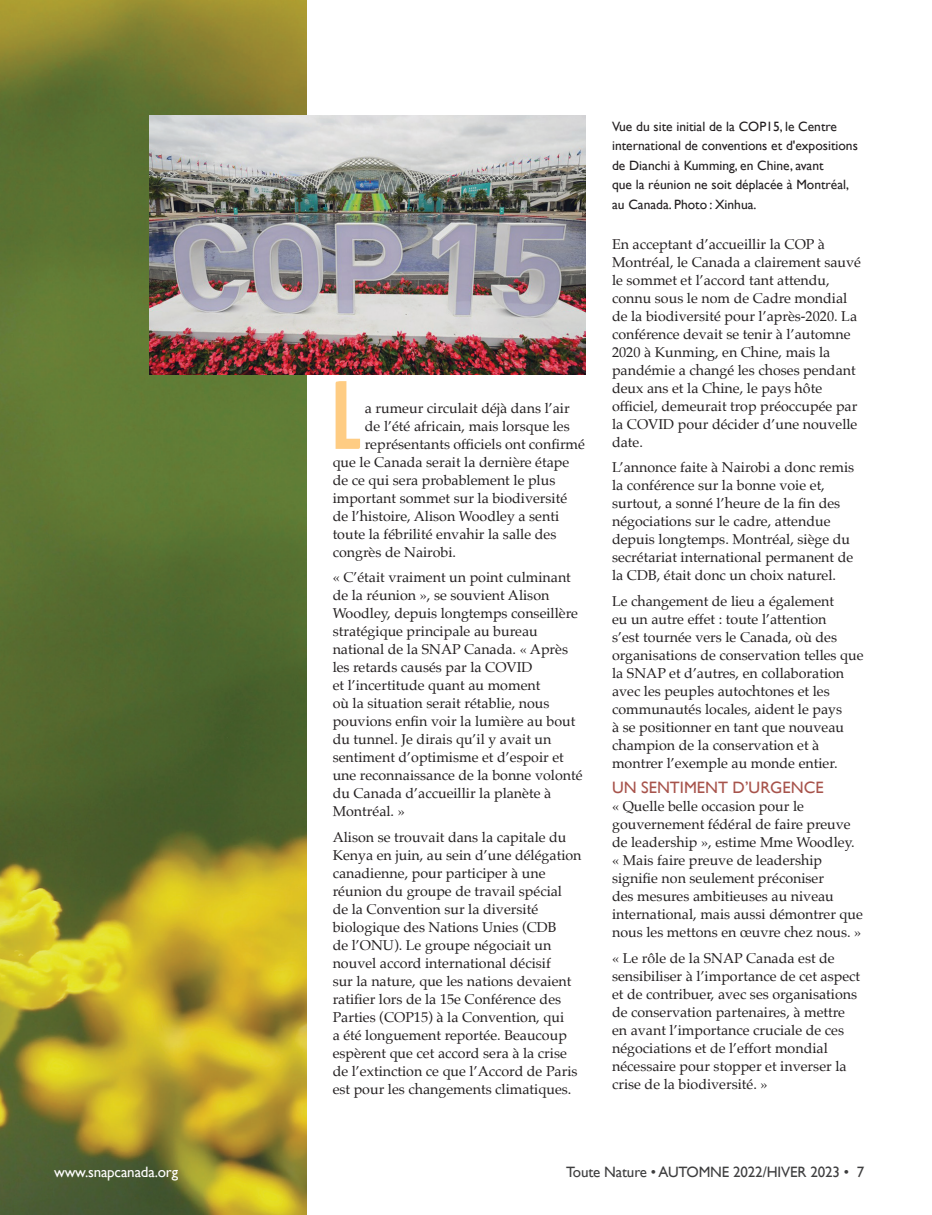
<style>
.page{position:relative;width:932px;height:1215px;background:#fff}
.page>*{position:absolute;margin:0;border:0;box-sizing:border-box;transform-origin:0 0}
.t1{font:700 96.75px "Yanone Kaffeesatz";color:#fecc83}
.t2{font:16.5px "Gill Sans";color:#a7534b}
.t3{font:15px "Gill Sans";letter-spacing:-.01em;color:#3e3e3f}
.t4{font:15px "Gill Sans";letter-spacing:-.01em;color:#fff}
.t5{font:14.25px/18px "Palatino";color:#231f20}
.t6{font:13.5px/19.5px "Gill Sans";color:#231f20}
</style>
<div class="page">
<img style="left:0;top:0;width:306px;height:1215px">
<img style="left:149px;top:115px;width:436px;height:259px">
<h1 class="t1" style="left:333px;top:352px;width:31px">L</h1>
<p class="t5" style="left:365px;top:399px;width:206px">a rumeur circulait déjà dans l’air</p>
<p class="t5" style="left:365px;top:417px;width:206px">de l’été africain, mais lorsque les</p>
<p class="t5" style="left:365px;top:435px;width:222px">représentants officiels ont confirmé</p>
<p class="t5" style="left:332px;top:453px;width:238px">que le Canada serait la dernière étape</p>
<p class="t5" style="left:332px;top:471px;width:224px">de ce qui sera probablement le plus</p>
<p class="t5" style="left:332px;top:489px;width:236px">important sommet sur la biodiversité</p>
<p class="t5" style="left:332px;top:507px;width:228px">de l’histoire, Alison Woodley a senti</p>
<p class="t5" style="left:332px;top:525px;width:225px">toute la fébrilité envahir la salle des</p>
<p class="t5" style="left:332px;top:543px;width:125px">congrès de Nairobi.</p>
<p class="t5" style="left:332px;top:568px;width:251px">« C’était vraiment un point culminant de la réunion », se souvient Alison Woodley, depuis longtemps conseillère stratégique principale au bureau national de la SNAP Canada. « Après les retards causés par la COVID<br>et l’incertitude quant au moment<br>où la situation serait rétablie, nous pouvions enfin voir la lumière au bout du tunnel. Je dirais qu’il y avait un sentiment d’optimisme et d’espoir et une reconnaissance de la bonne volonté du Canada d’accueillir la planète à Montréal. »</p>
<p class="t5" style="left:332px;top:828px;width:250px">Alison se trouvait dans la capitale du Kenya en juin, au sein d’une délégation canadienne, pour participer à une réunion du groupe de travail spécial<br>de la Convention sur la diversité biologique des Nations Unies (CDB<br>de l’ONU). Le groupe négociait un nouvel accord international décisif<br>sur la nature, que les nations devaient ratifier lors de la 15e Conférence des Parties (COP15) à la Convention, qui<br>a été longuement reportée. Beaucoup espèrent que cet accord sera à la crise de l’extinction ce que l’Accord de Paris est pour les changements climatiques.</p>
<p class="t6" style="left:612px;top:116px;width:247px">Vue du site initial de la COP15, le Centre international de conventions et d'expositions de Dianchi à Kumming, en Chine, avant<br>que la réunion ne soit déplacée à Montréal, au Canada. Photo : Xinhua.</p>
<p class="t5" style="left:612px;top:235px;width:250px">En acceptant d’accueillir la COP à Montréal, le Canada a clairement sauvé le sommet et l’accord tant attendu, connu sous le nom de Cadre mondial de la biodiversité pour l’après-2020. La conférence devait se tenir à l’automne 2020 à Kunming, en Chine, mais la pandémie a changé les choses pendant deux ans et la Chine, le pays hôte officiel, demeurait trop préoccupée par la COVID pour décider d’une nouvelle date.</p>
<p class="t5" style="left:612px;top:458px;width:244px">L’annonce faite à Nairobi a donc remis la conférence sur la bonne voie et, surtout, a sonné l’heure de la fin des négociations sur le cadre, attendue depuis longtemps. Montréal, siège du secrétariat international permanent de la CDB, était donc un choix naturel.</p>
<p class="t5" style="left:612px;top:592px;width:253px">Le changement de lieu a également<br>eu un autre effet : toute l’attention<br>s’est tournée vers le Canada, où des organisations de conservation telles que la SNAP et d’autres, en collaboration avec les peuples autochtones et les communautés locales, aident le pays<br>à se positionner en tant que nouveau champion de la conservation et à montrer l’exemple au monde entier.</p>
<p class="t2" style="left:612px;top:778px;width:213px">UN SENTIMENT D’URGENCE</p>
<p class="t5" style="left:612px;top:797px;width:252px">« Quelle belle occasion pour le gouvernement fédéral de faire preuve de leadership », estime Mme Woodley. « Mais faire preuve de leadership signifie non seulement préconiser<br>des mesures ambitieuses au niveau international, mais aussi démontrer que nous les mettons en œuvre chez nous. »</p>
<p class="t5" style="left:612px;top:949px;width:249px">« Le rôle de la SNAP Canada est de sensibiliser à l’importance de cet aspect et de contribuer, avec ses organisations de conservation partenaires, à mettre en avant l’importance cruciale de ces négociations et de l’effort mondial nécessaire pour stopper et inverser la crise de la biodiversité. »</p>
<p class="t4" style="left:54px;top:1164px;width:126px">www.snapcanada.org</p>
<p class="t3" style="left:566px;top:1164px;width:300px">Toute Nature • AUTOMNE 2022/HIVER 2023 • 7</p>
</div>
